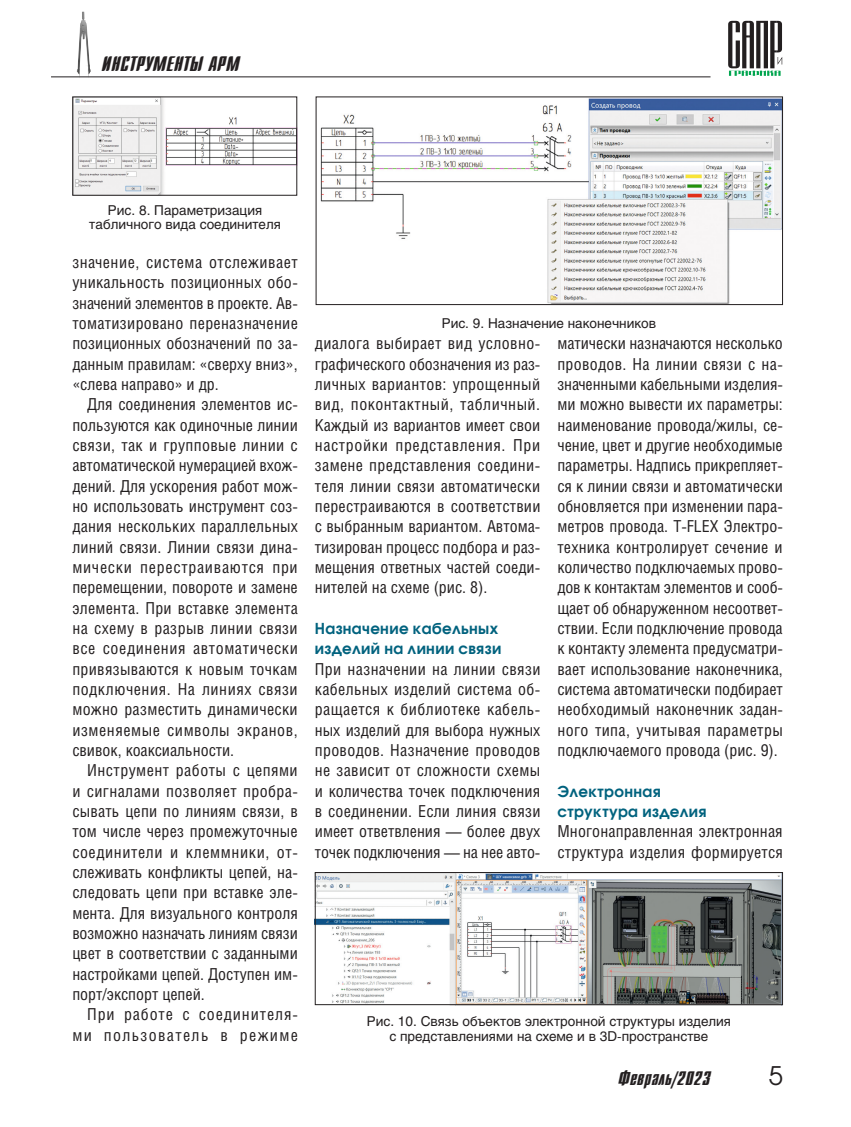
<style>
.page{position:relative;width:851px;height:1127px;background:#fff}
.page>*{position:absolute;margin:0;border:0;box-sizing:border-box;transform-origin:0 0}
.t1{font:25.5px "Avant Garde C";color:#231f20}
.t2{font:21px "Dagger C";letter-spacing:.025em;color:#231f20}
.t3{font:19.5px "Dagger C";letter-spacing:.025em;color:#231f20}
.Body_text{font:16.5px/20.2px "Helios Cond";color:#231f20;text-align:justify}
.Body_undent{font:16.5px/20.2px "Helios Cond";color:#231f20;text-align:justify}
.Body_text-2{font:16.5px/20.2px "Helios Cond";letter-spacing:.07em;color:#231f20;text-align:right}
.Subhead_3{font:700 15px/20.2px "Avant Garde C";letter-spacing:.025em;color:#00627e}
.t4{font:13.5px/14.2px "Helios";color:#231f20;text-align:center}
</style>
<div class="page">
<img style="left:77px;top:12px;width:14px;height:66px">
<svg style="left:728px;top:21px;width:54px;height:55px"></svg>
<hr style="left:51px;top:76px;width:659px;height:1px;background:#231f20">
<img style="left:74px;top:99px;width:221px;height:95px">
<div style="left:72px;top:97px;width:225px;height:99px;border:1px solid #231f20"></div>
<img style="left:320px;top:99px;width:460px;height:204px">
<div style="left:315px;top:97px;width:467px;height:208px;border:1px solid #231f20"></div>
<img style="left:317px;top:874px;width:463px;height:129px">
<div style="left:315px;top:872px;width:467px;height:133px;border:1px solid #231f20"></div>
<p class="t2" style="left:102px;top:53px;width:139px">ИНСТРУМЕНТЫ АРМ</p>
<p class="t4" style="left:89px;top:203px;width:193px">Рис. 8. Параметризация табличного вида соединителя</p>
<p class="Body_undent" style="left:72px;top:252px;width:227px">значение, система отслеживает уникальность позиционных обо&shy;значений элементов в проекте. Ав&shy;томатизировано переназначение позиционных обозначений по за&shy;данным правилам: «сверху вниз», «слева направо» и др.</p>
<p class="Body_text" style="left:72px;top:394px;width:227px;text-indent:15px">Для соединения элементов ис&shy;пользуются как одиночные линии связи, так и групповые линии с автоматической нумерацией вхож&shy;дений. Для ускорения работ мож&shy;но использовать инструмент соз&shy;дания нескольких параллельных линий связи. Линии связи дина&shy;мически перестраиваются при перемещении, повороте и замене элемента. При вставке элемента на схему в разрыв линии связи все соединения автоматически привязываются к новым точкам подключения. На линиях связи можно разместить динамически изменяемые символы экранов, свивок, коаксиальности.</p>
<p class="Body_text" style="left:72px;top:760px;width:227px;text-indent:15px">Инструмент работы с цепями и сигналами позволяет пробра&shy;сывать цепи по линиям связи, в том числе через промежуточные соединители и клеммники, от&shy;слеживать конфликты цепей, на&shy;следовать цепи при вставке эле&shy;мента. Для визуального контроля возможно назначать линиям связи цвет в соответствии с заданными настройками цепей. Доступен им&shy;порт/экспорт цепей.</p>
<p class="Body_text-2" style="left:72px;top:1004px;width:227px">При работе с соединителя&shy;ми пользователь в режиме</p>
<p class="t4" style="left:441px;top:315px;width:216px">Рис. 9. Назначение наконечников</p>
<p class="Body_text" style="left:315px;top:333px;width:227px">диалога выбирает вид условно&shy;графического обозначения из раз&shy;личных вариантов: упрощенный вид, поконтактный, табличный.<br>Каждый из вариантов имеет свои настройки представления. При замене представления соедини&shy;теля линии связи автоматически перестраиваются в соответствии с выбранным вариантом. Автома&shy;тизирован процесс подбора и раз&shy;мещения ответных частей соеди&shy;нителей на схеме (рис. 8).</p>
<p class="Subhead_3" style="left:315px;top:618px;width:188px">Назначение кабельных изделий на линии связи</p>
<p class="Body_undent" style="left:315px;top:658px;width:227px">При назначении на линии связи кабельных изделий система об&shy;ращается к библиотеке кабель&shy;ных изделий для выбора нужных проводов. Назначение проводов не зависит от сложности схемы и количества точек подключения в соединении. Если линия связи имеет ответвления — более двух точек подключения — на нее авто-</p>
<p class="Body_undent" style="left:557px;top:333px;width:227px">матически назначаются несколько проводов. На линии связи с на&shy;значенными кабельными изделия&shy;ми можно вывести их параметры: наименование провода/жилы, се&shy;чение, цвет и другие необходимые параметры. Надпись прикрепляет&shy;ся к линии связи и автоматически обновляется при изменении пара&shy;метров провода. T-FLEX Электро&shy;техника контролирует сечение и количество подключаемых прово&shy;дов к контактам элементов и сооб&shy;щает об обнаруженном несоответ&shy;ствии. Если подключение провода к контакту элемента предусматри&shy;вает использование наконечника, система автоматически подбирает необходимый наконечник задан&shy;ного типа, учитывая параметры подключаемого провода (рис. 9).</p>
<p class="Subhead_3" style="left:557px;top:781px;width:151px">Электронная структура изделия</p>
<p class="Body_undent" style="left:557px;top:821px;width:227px">Многонаправленная электронная структура изделия формируется</p>
<p class="t4" style="left:367px;top:1014px;width:365px">Рис. 10. Связь объектов электронной структуры изделия с представлениями на схеме и в 3D-пространстве</p>
<p class="t3" style="left:618px;top:1068px;width:93px">Февраль/2023</p>
<h1 class="t1" style="left:768px;top:1060px;width:16px">5</h1>
</div>
